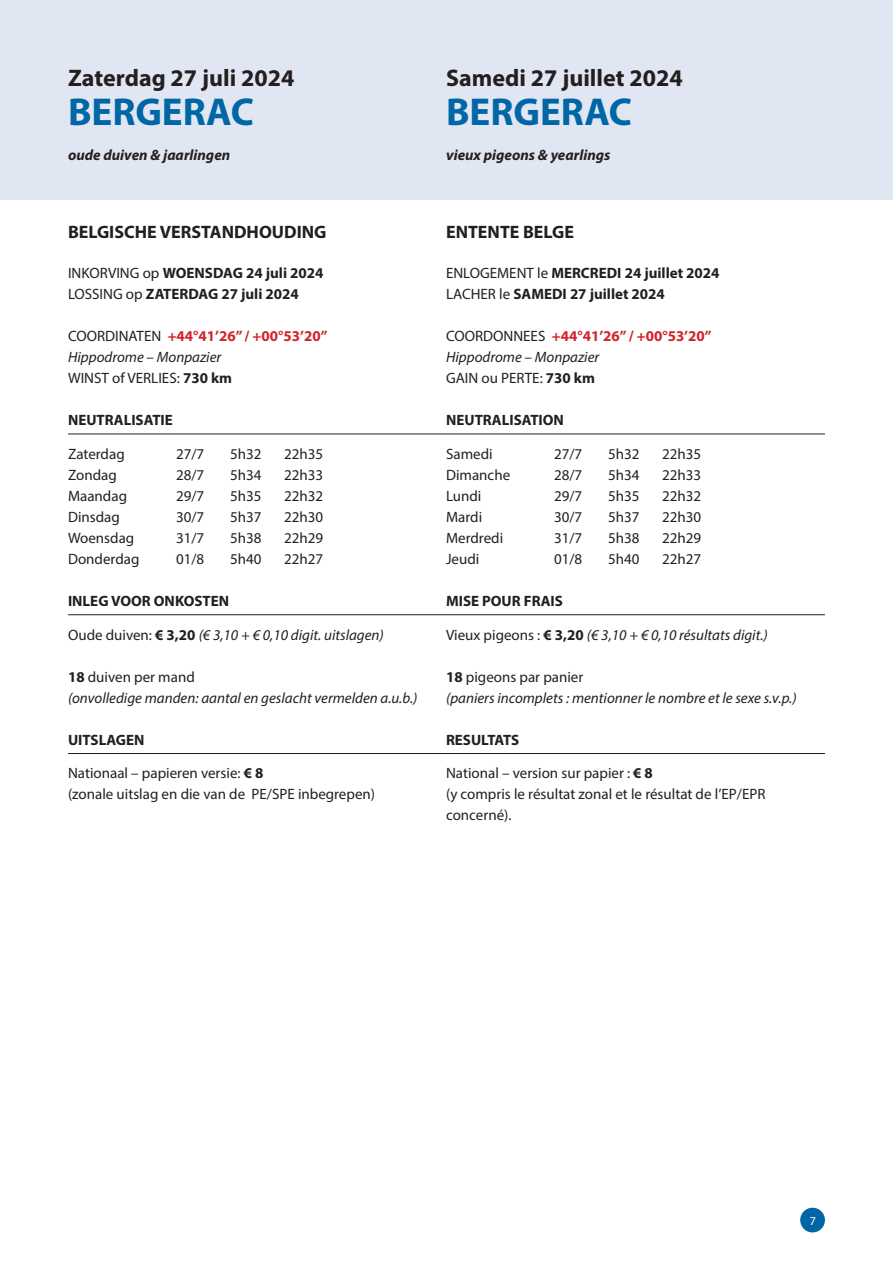
<style>
.page{position:relative;width:893px;height:1263px;background:#fff}
.page>*{position:absolute;margin:0;border:0;box-sizing:border-box;transform-origin:0 0}
.t1{font:700 39px "Myriad Pro";color:#0166a5}
.t2{font:700 24px "Myriad Pro";color:#231f20}
.t3{font:700 18px "Myriad Pro";color:#231f20}
.t4{font:15px/21px "Myriad Pro";color:#231f20}
.t5{font:italic 15px "Myriad Pro";color:#231f20}
.t6{font:700 15px "Myriad Pro";color:#231f20}
.t7{font:700 15px "Myriad Pro";color:#d1232a}
.t8{font:italic 700 15px "Myriad Pro";color:#231f20}
.t9{font:12px "Myriad Pro";color:#fff}
.s1{font-weight:400}
.s2{font-weight:400;color:#231f20}
.s3{font-weight:700}
.s4{font-style:normal}
.s5{font-weight:700;font-style:normal}
</style>
<div class="page">
<div style="left:800px;top:1208px;width:25px;height:24px;background:#0166a5;border-radius:50%"></div>
<div style="left:0;top:0;width:893px;height:200px;background:#e1e7f2"></div>
<hr style="left:68px;top:434px;width:757px;height:1px;background:#231f20">
<hr style="left:68px;top:614px;width:757px;height:1px;background:#231f20">
<hr style="left:68px;top:753px;width:757px;height:1px;background:#231f20">
<h2 class="t2" style="left:68px;top:62px;width:228px">Zaterdag 27 juli 2024</h2>
<h2 class="t2" style="left:446px;top:62px;width:238px">Samedi 27 juillet 2024</h2>
<h1 class="t1" style="left:68px;top:86px;width:188px">BERGERAC</h1>
<h1 class="t1" style="left:446px;top:86px;width:188px">BERGERAC</h1>
<p class="t8" style="left:68px;top:145px;width:164px">oude duiven &amp; jaarlingen</p>
<p class="t8" style="left:446px;top:145px;width:166px">vieux pigeons &amp; yearlings</p>
<p class="t3" style="left:68px;top:220px;width:260px">BELGISCHE VERSTANDHOUDING</p>
<p class="t3" style="left:446px;top:220px;width:129px">ENTENTE BELGE</p>
<p class="t6" style="left:68px;top:263px;width:257px"><span class="s1">INKORVING op</span> WOENSDAG 24 juli 2024</p>
<p class="t6" style="left:446px;top:263px;width:275px"><span class="s1">ENLOGEMENT le</span> MERCREDI 24 juillet 2024</p>
<p class="t6" style="left:68px;top:284px;width:232px"><span class="s1">LOSSING op</span> ZATERDAG 27 juli 2024</p>
<p class="t6" style="left:446px;top:284px;width:220px"><span class="s1">LACHER le</span> SAMEDI 27 juillet 2024</p>
<p class="t7" style="left:68px;top:326px;width:261px"><span class="s2">COORDINATEN</span> +44°41’26” / +00°53’20”</p>
<p class="t7" style="left:446px;top:326px;width:267px"><span class="s2">COORDONNEES</span> +44°41’26” / +00°53’20”</p>
<p class="t5" style="left:68px;top:348px;width:155px">Hippodrome – Monpazier</p>
<p class="t5" style="left:446px;top:348px;width:155px">Hippodrome – Monpazier</p>
<p class="t4" style="left:68px;top:367px;width:166px">WINST of VERLIES: <span class="s3">730 km</span></p>
<p class="t4" style="left:446px;top:367px;width:151px">GAIN ou PERTE: <span class="s3">730 km</span></p>
<p class="t6" style="left:68px;top:410px;width:106px">NEUTRALISATIE</p>
<p class="t6" style="left:446px;top:410px;width:119px">NEUTRALISATION</p>
<p class="t4" style="left:68px;top:443px;width:58px">Zaterdag</p>
<p class="t4" style="left:176px;top:443px;width:30px">27/7</p>
<p class="t4" style="left:230px;top:443px;width:33px">5h32</p>
<p class="t4" style="left:284px;top:443px;width:41px">22h35</p>
<p class="t4" style="left:446px;top:443px;width:48px">Samedi</p>
<p class="t4" style="left:554px;top:443px;width:30px">27/7</p>
<p class="t4" style="left:608px;top:443px;width:33px">5h32</p>
<p class="t4" style="left:662px;top:443px;width:41px">22h35</p>
<p class="t4" style="left:68px;top:464px;width:50px">Zondag</p>
<p class="t4" style="left:176px;top:464px;width:30px">28/7</p>
<p class="t4" style="left:230px;top:464px;width:33px">5h34</p>
<p class="t4" style="left:284px;top:464px;width:41px">22h33</p>
<p class="t4" style="left:446px;top:464px;width:66px">Dimanche</p>
<p class="t4" style="left:554px;top:464px;width:30px">28/7</p>
<p class="t4" style="left:608px;top:464px;width:33px">5h34</p>
<p class="t4" style="left:662px;top:464px;width:41px">22h33</p>
<p class="t4" style="left:68px;top:485px;width:61px">Maandag</p>
<p class="t4" style="left:176px;top:485px;width:30px">29/7</p>
<p class="t4" style="left:230px;top:485px;width:33px">5h35</p>
<p class="t4" style="left:284px;top:485px;width:41px">22h32</p>
<p class="t4" style="left:446px;top:485px;width:37px">Lundi</p>
<p class="t4" style="left:554px;top:485px;width:30px">29/7</p>
<p class="t4" style="left:608px;top:485px;width:33px">5h35</p>
<p class="t4" style="left:662px;top:485px;width:41px">22h32</p>
<p class="t4" style="left:68px;top:506px;width:53px">Dinsdag</p>
<p class="t4" style="left:176px;top:506px;width:30px">30/7</p>
<p class="t4" style="left:230px;top:506px;width:33px">5h37</p>
<p class="t4" style="left:284px;top:506px;width:41px">22h30</p>
<p class="t4" style="left:446px;top:506px;width:38px">Mardi</p>
<p class="t4" style="left:554px;top:506px;width:30px">30/7</p>
<p class="t4" style="left:608px;top:506px;width:33px">5h37</p>
<p class="t4" style="left:662px;top:506px;width:41px">22h30</p>
<p class="t4" style="left:68px;top:527px;width:68px">Woensdag</p>
<p class="t4" style="left:176px;top:527px;width:30px">31/7</p>
<p class="t4" style="left:230px;top:527px;width:33px">5h38</p>
<p class="t4" style="left:284px;top:527px;width:41px">22h29</p>
<p class="t4" style="left:446px;top:527px;width:59px">Merdredi</p>
<p class="t4" style="left:554px;top:527px;width:30px">31/7</p>
<p class="t4" style="left:608px;top:527px;width:33px">5h38</p>
<p class="t4" style="left:662px;top:527px;width:41px">22h29</p>
<p class="t4" style="left:68px;top:548px;width:73px">Donderdag</p>
<p class="t4" style="left:176px;top:548px;width:30px">01/8</p>
<p class="t4" style="left:230px;top:548px;width:33px">5h40</p>
<p class="t4" style="left:284px;top:548px;width:41px">22h27</p>
<p class="t4" style="left:446px;top:548px;width:35px">Jeudi</p>
<p class="t4" style="left:554px;top:548px;width:30px">01/8</p>
<p class="t4" style="left:608px;top:548px;width:33px">5h40</p>
<p class="t4" style="left:662px;top:548px;width:41px">22h27</p>
<p class="t6" style="left:68px;top:591px;width:163px">INLEG VOOR ONKOSTEN</p>
<p class="t6" style="left:446px;top:591px;width:118px">MISE POUR FRAIS</p>
<p class="t5" style="left:68px;top:625px;width:317px"><span class="s4">Oude duiven:</span> <span class="s5">€ 3,20</span> (€ 3,10 + € 0,10 digit. uitslagen)</p>
<p class="t5" style="left:446px;top:625px;width:323px"><span class="s4">Vieux pigeons :</span> <span class="s5">€ 3,20</span> (€ 3,10 + € 0,10 résultats digit.)</p>
<p class="t4" style="left:68px;top:666px;width:128px"><span class="s3">18</span> duiven per mand</p>
<p class="t4" style="left:446px;top:666px;width:139px"><span class="s3">18</span> pigeons par panier</p>
<p class="t5" style="left:68px;top:688px;width:351px">(onvolledige manden: aantal en geslacht vermelden a.u.b.)</p>
<p class="t5" style="left:446px;top:688px;width:352px">(paniers incomplets : mentionner le nombre et le sexe s.v.p.)</p>
<p class="t6" style="left:68px;top:730px;width:78px">UITSLAGEN</p>
<p class="t6" style="left:446px;top:730px;width:75px">RESULTATS</p>
<p class="t4" style="left:68px;top:763px;width:197px">Nationaal – papieren versie: <span class="s3">€ 8</span></p>
<p class="t4" style="left:446px;top:763px;width:208px">National – version sur papier : <span class="s3">€ 8</span></p>
<p class="t4" style="left:68px;top:784px;width:309px">(zonale uitslag en die van de PE/SPE inbegrepen)</p>
<p class="t4" style="left:446px;top:784px;width:321px">(y compris le résultat zonal et le résultat de l’EP/EPR concerné).</p>
<p class="t9" style="left:810px;top:1213px;width:8px">7</p>
</div>
